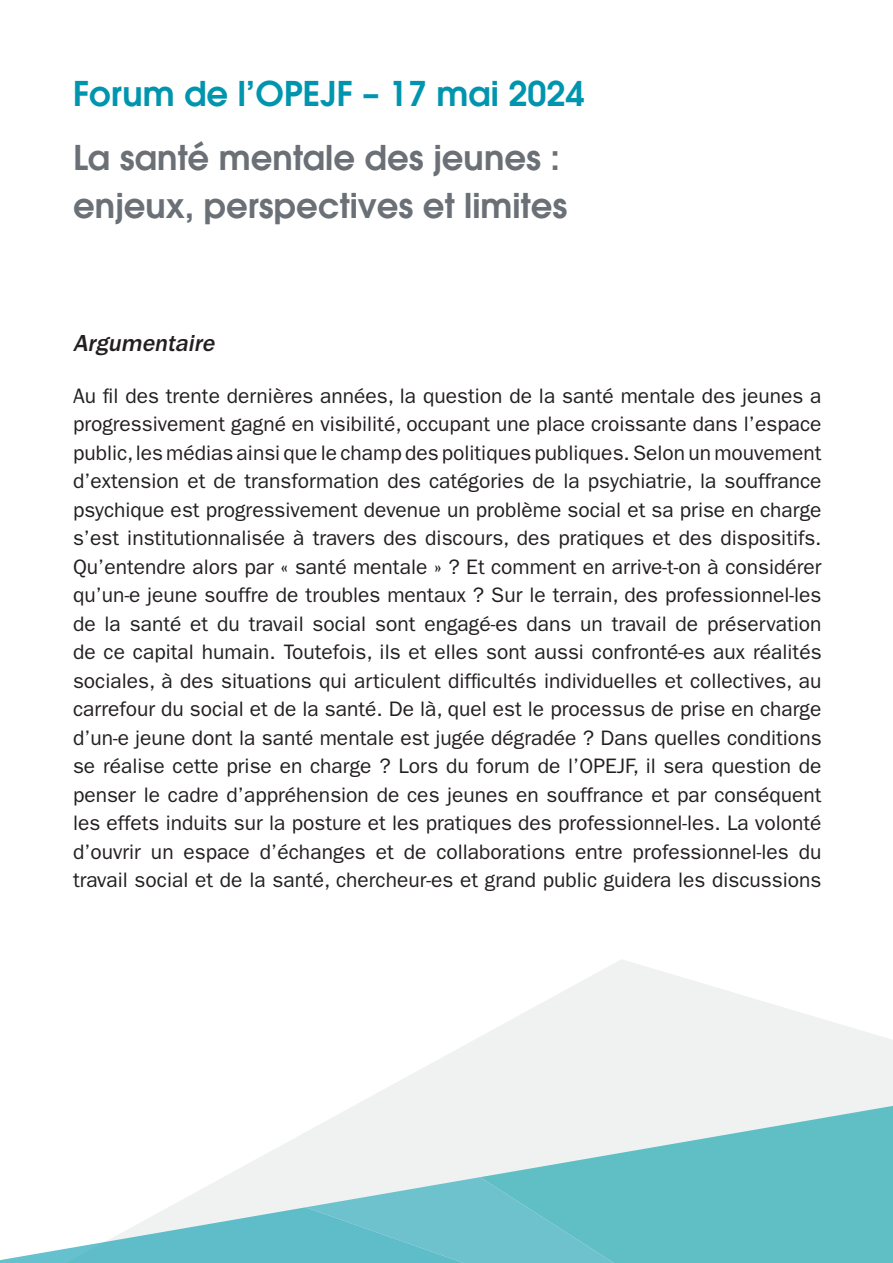
<style>
.page{position:relative;width:893px;height:1263px;background:#fff}
.page>*{position:absolute;margin:0;border:0;box-sizing:border-box;transform-origin:0 0}
.t1{font:600 33.9px "ITC Avant Garde Std";color:#6a7076}
.t2{font:600 33.9px "ITC Avant Garde Std";color:#0095ae}
.t3{font:italic 500 24px "ITC Franklin Gothic Std";color:#231f20}
.t4{font:21px/28.5px "ITC Franklin Gothic Std";color:#231f20;text-align:justify}
</style>
<div class="page">
<svg style="left:435px;top:959px;width:458px;height:103px;fill:#eff2f1"></svg>
<svg style="left:0;top:1062px;width:480px;height:201px"></svg>
<svg style="left:480px;top:1062px;width:413px;height:201px;fill:#5fbfc5"></svg>
<p class="t2" style="left:73px;top:71px;width:513px">Forum de l’OPEJF – 17 mai 2024</p>
<p class="t1" style="left:73px;top:135px;width:488px">La santé mentale des jeunes :</p>
<p class="t1" style="left:73px;top:183px;width:496px">enjeux, perspectives et limites</p>
<p class="t3" style="left:73px;top:330px;width:148px">Argumentaire</p>
<p class="t4" style="left:73px;top:382px;width:750px">Au fil des trente dernières années, la question de la santé mentale des jeunes a progressivement gagné en visibilité, occupant une place croissante dans l’espace public, les médias ainsi que le champ des politiques publiques. Selon un mouvement d’extension et de transformation des catégories de la psychiatrie, la souffrance psychique est progressivement devenue un problème social et sa prise en charge s’est institutionnalisée à travers des discours, des pratiques et des dispositifs.<br>Qu’entendre alors par « santé mentale » ? Et comment en arrive-t-on à considérer qu’un-e jeune souffre de troubles mentaux ? Sur le terrain, des professionnel-les de la santé et du travail social sont engagé-es dans un travail de préservation de ce capital humain. Toutefois, ils et elles sont aussi confronté-es aux réalités sociales, à des situations qui articulent difficultés individuelles et collectives, au carrefour du social et de la santé. De là, quel est le processus de prise en charge d’un-e jeune dont la santé mentale est jugée dégradée ? Dans quelles conditions se réalise cette prise en charge ? Lors du forum de l’OPEJF, il sera question de penser le cadre d’appréhension de ces jeunes en souffrance et par conséquent les effets induits sur la posture et les pratiques des professionnel-les. La volonté d’ouvrir un espace d’échanges et de collaborations entre professionnel-les du travail social et de la santé, chercheur-es et grand public guidera les discussions</p>
</div>
